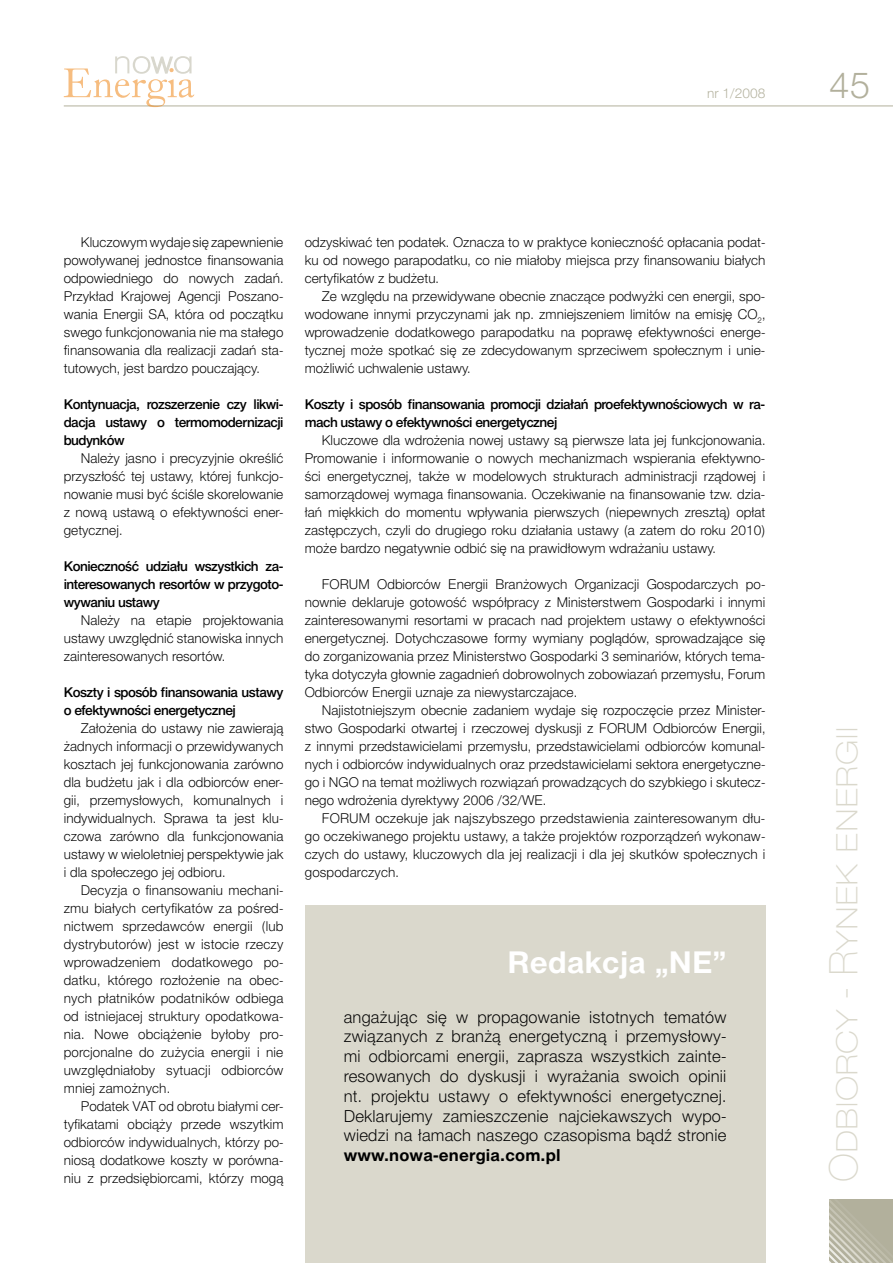
<style>
.page{position:relative;width:893px;height:1263px;background:#fff}
.page>*{position:absolute;margin:0;border:0;box-sizing:border-box;transform-origin:0 0}
.t1{font:39px "Switzer EFN Thin";color:#dad8cc}
.t2{font:36px "Switzer EFN Light";color:#b2b09c}
.t3{font:700 30px "Switzer EFN";letter-spacing:.01em;color:#fff}
.t4{font:16.5px/19.8px "Switzer EFN Light";letter-spacing:.01em;color:#000;text-align:justify}
.t5{font:700 16.5px "Switzer EFN";letter-spacing:.01em;color:#000}
.t6{font:13.5px/18px "Switzer EFN Light";color:#000;text-align:justify}
.t7{font:13.5px/18px "Switzer EFN Medium";letter-spacing:-.04em;color:#000;text-align:justify}
.t8{font:13.5px "Switzer EFN Light";color:#b2b09c}
</style>
<div class="page">
<hr style="left:64px;top:106px;width:829px;height:1px;background:#b2b09c">
<svg style="left:64px;top:56px;width:130px;height:51px"></svg>
<svg style="left:829px;top:1199px;width:64px;height:64px;background:#b9b7a5"></svg>
<div style="left:305px;top:906px;width:460px;height:357px;background:#dad8cc"></div>
<p class="t8" style="left:707px;top:85px;width:60px">nr 1/2008</p>
<p class="t6" style="left:64px;top:233px;width:221px;text-indent:17px">Kluczowym wydaje się zapewnienie powoływanej jednostce finansowania odpowiedniego do nowych zadań.<br>Przykład Krajowej Agencji Poszano&shy;wania Energii SA, która od początku swego funkcjonowania nie ma stałego finansowania dla realizacji zadań sta&shy;tutowych, jest bardzo pouczający.</p>
<p class="t7" style="left:64px;top:395px;width:221px">Kontynuacja, rozszerzenie czy likwi&shy;dacja ustawy o termomodernizacji budynków</p>
<p class="t6" style="left:64px;top:449px;width:221px;text-indent:17px">Należy jasno i precyzyjnie określić przyszłość tej ustawy, której funkcjo&shy;nowanie musi być ściśle skorelowanie z nową ustawą o efektywności ener&shy;getycznej.</p>
<p class="t7" style="left:64px;top:557px;width:221px">Konieczność udziału wszystkich za&shy;interesowanych resortów w przygoto&shy;wywaniu ustawy</p>
<p class="t6" style="left:64px;top:611px;width:221px;text-indent:17px">Należy na etapie projektowania ustawy uwzględnić stanowiska innych zainteresowanych resortów.</p>
<p class="t7" style="left:64px;top:683px;width:221px">Koszty i sposób finansowania ustawy o efektywności energetycznej</p>
<p class="t6" style="left:64px;top:719px;width:221px;text-indent:17px">Założenia do ustawy nie zawierają żadnych informacji o przewidywanych kosztach jej funkcjonowania zarówno dla budżetu jak i dla odbiorców ener&shy;gii, przemysłowych, komunalnych i indywidualnych. Sprawa ta jest klu&shy;czowa zarówno dla funkcjonowania ustawy w wieloletniej perspektywie jak i dla społeczego jej odbioru.</p>
<p class="t6" style="left:64px;top:881px;width:221px;text-indent:17px">Decyzja o finansowaniu mechani&shy;zmu białych certyfikatów za pośred&shy;nictwem sprzedawców energii (lub dystrybutorów) jest w istocie rzeczy wprowadzeniem dodatkowego po&shy;datku, którego rozłożenie na obec&shy;nych płatników podatników odbiega od istniejacej struktury opodatkowa&shy;nia. Nowe obciążenie byłoby pro&shy;porcjonalne do zużycia energii i nie uwzględniałoby sytuacji odbiorców mniej zamożnych.</p>
<p class="t6" style="left:64px;top:1097px;width:221px;text-indent:17px">Podatek VAT od obrotu białymi cer&shy;tyfikatami obciąży przede wszytkim odbiorców indywidualnych, którzy po&shy;niosą dodatkowe koszty w porówna&shy;niu z przedsiębiorcami, którzy mogą</p>
<p class="t6" style="left:305px;top:233px;width:462px">odzyskiwać ten podatek. Oznacza to w praktyce konieczność opłacania podat&shy;ku od nowego parapodatku, co nie miałoby miejsca przy finansowaniu białych certyfikatów z budżetu.</p>
<p class="t6" style="left:305px;top:287px;width:462px;text-indent:17px">Ze względu na przewidywane obecnie znaczące podwyżki cen energii, spo&shy;wodowane innymi przyczynami jak np. zmniejszeniem limitów na emisję CO<sub>2</sub>, wprowadzenie dodatkowego parapodatku na poprawę efektywności energe&shy;tycznej może spotkać się ze zdecydowanym sprzeciwem społecznym i unie&shy;możliwić uchwalenie ustawy.</p>
<p class="t7" style="left:305px;top:395px;width:462px">Koszty i sposób finansowania promocji działań proefektywnościowych w ra&shy;mach ustawy o efektywności energetycznej</p>
<p class="t6" style="left:305px;top:431px;width:462px;text-indent:17px">Kluczowe dla wdrożenia nowej ustawy są pierwsze lata jej funkcjonowania.<br>Promowanie i informowanie o nowych mechanizmach wspierania efektywno&shy;ści energetycznej, także w modelowych strukturach administracji rządowej i samorządowej wymaga finansowania. Oczekiwanie na finansowanie tzw. dzia&shy;łań miękkich do momentu wpływania pierwszych (niepewnych zresztą) opłat zastępczych, czyli do drugiego roku działania ustawy (a zatem do roku 2010) może bardzo negatywnie odbić się na prawidłowym wdrażaniu ustawy.</p>
<p class="t6" style="left:305px;top:575px;width:462px;text-indent:17px">FORUM Odbiorców Energii Branżowych Organizacji Gospodarczych po&shy;nownie deklaruje gotowość współpracy z Ministerstwem Gospodarki i innymi zainteresowanymi resortami w pracach nad projektem ustawy o efektywności energetycznej. Dotychczasowe formy wymiany poglądów, sprowadzające się do zorganizowania przez Ministerstwo Gospodarki 3 seminariów, których tema&shy;tyka dotyczyła głownie zagadnień dobrowolnych zobowiazań przemysłu, Forum Odbiorców Energii uznaje za niewystarczajace.</p>
<p class="t6" style="left:305px;top:701px;width:462px;text-indent:17px">Najistotniejszym obecnie zadaniem wydaje się rozpoczęcie przez Minister&shy;stwo Gospodarki otwartej i rzeczowej dyskusji z FORUM Odbiorców Energii, z innymi przedstawicielami przemysłu, przedstawicielami odbiorców komunal&shy;nych i odbiorców indywidualnych oraz przedstawicielami sektora energetyczne&shy;go i NGO na temat możliwych rozwiązań prowadzących do szybkiego i skutecz&shy;nego wdrożenia dyrektywy 2006 /32/WE.</p>
<p class="t6" style="left:305px;top:809px;width:462px;text-indent:17px">FORUM oczekuje jak najszybszego przedstawienia zainteresowanym dłu&shy;go oczekiwanego projektu ustawy, a także projektów rozporządzeń wykonaw&shy;czych do ustawy, kluczowych dla jej realizacji i dla jej skutków społecznych i gospodarczych.</p>
<h3 class="t3" style="left:508px;top:944px;width:220px">Redakcja „NE”</h3>
<p class="t4" style="left:344px;top:1007px;width:384px">angażując się w propagowanie istotnych tematów związanych z branżą energetyczną i przemysłowy&shy;mi odbiorcami energii, zaprasza wszystkich zainte&shy;resowanych do dyskusji i wyrażania swoich opinii nt. projektu ustawy o efektywności energetycznej.<br>Deklarujemy zamieszczenie najciekawszych wypo&shy;wiedzi na łamach naszego czasopisma bądź stronie</p>
<p class="t5" style="left:344px;top:1145px;width:218px">www.nowa-energia.com.pl</p>
<h2 class="t2" style="left:829px;top:64px;width:42px">45</h2>
<h1 class="t1" style="left:821px;top:1182px;width:457px;rotate:-90deg">Odbiorcy - Rynek energii</h1>
</div>
